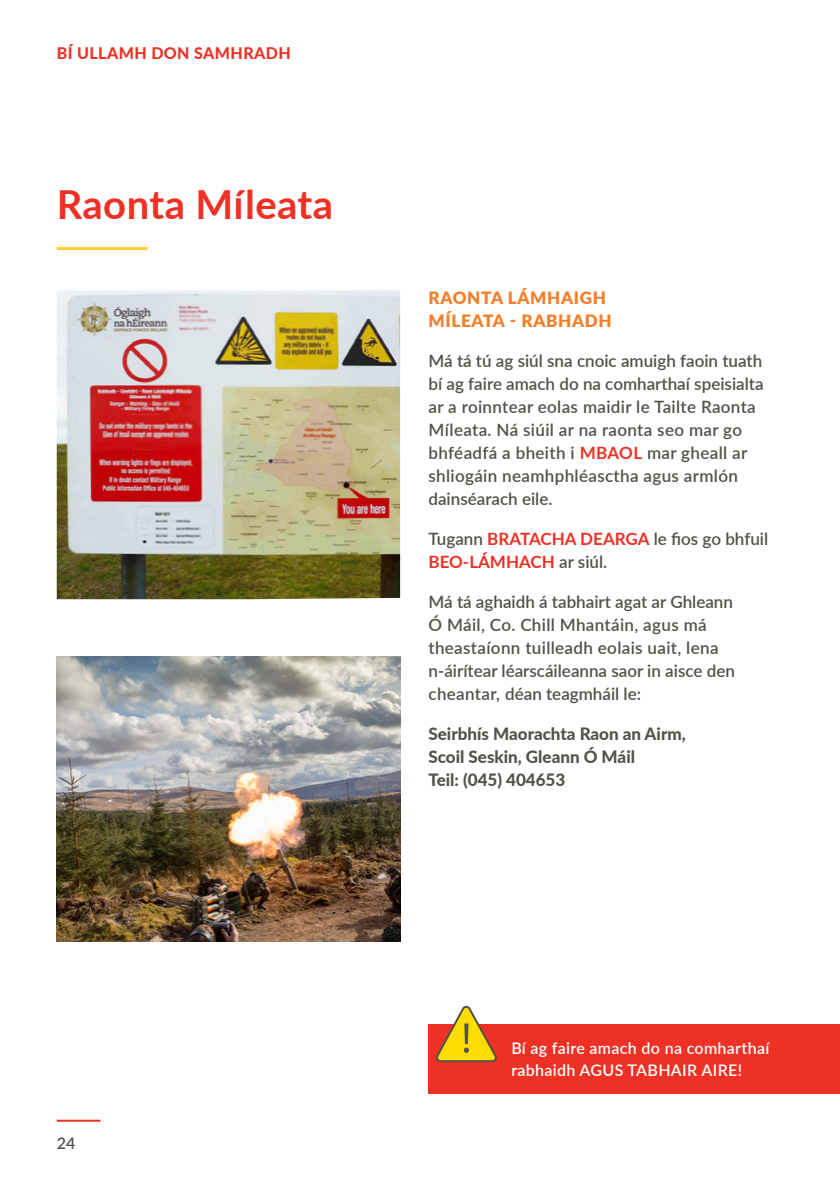
<style>
.page{position:relative;width:840px;height:1191px;background:#fff}
.page>*{position:absolute;margin:0;border:0;box-sizing:border-box;transform-origin:0 0}
.t1{font:700 40px "Lato";letter-spacing:.01em;color:#ee3124}
.t2{font:600 17px/23px "Lato";letter-spacing:.005em;color:#51534a}
.t3{font:800 17px/23px "Lato";color:#51534a}
.t4{font:900 17px/23px "Lato";letter-spacing:.04em;color:#f57e29}
.t5{font:600 16px/22px "Lato";letter-spacing:.02em;color:#fff}
.t6{font:800 16px "Lato";letter-spacing:.025em;color:#ee3124}
.t7{font:600 16px "Lato";color:#51534a}
.s1{font-weight:700;color:#ee3124}
</style>
<div class="page">
<hr style="left:57px;top:1119px;width:43px;height:2px;background:#ee3124">
<img style="left:57px;top:656px;width:343px;height:285px">
<hr style="left:57px;top:247px;width:90px;height:3px;background:#ffce35">
<img style="left:57px;top:290px;width:343px;height:309px">
<div style="left:428px;top:1024px;width:411px;height:69px;background:#ee3124"></div>
<svg style="left:436px;top:1005px;width:60px;height:58px"></svg>
<p class="t6" style="left:57px;top:42px;width:235px">BÍ ULLAMH DON SAMHRADH</p>
<h1 class="t1" style="left:57px;top:175px;width:278px">Raonta Míleata</h1>
<p class="t4" style="left:428px;top:286px;width:185px">RAONTA LÁMHAIGH<br>MÍLEATA - RABHADH</p>
<p class="t2" style="left:428px;top:349px;width:336px">Má tá tú ag siúl sna cnoic amuigh faoin tuath bí ag faire amach do na comharthaí speisialta ar a roinntear eolas maidir le Tailte Raonta Míleata. Ná siúil ar na raonta seo mar go bhféadfá a bheith i <span class="s1">MBAOL</span> mar gheall ar shliogáin neamhphléasctha agus armlón dainséarach eile.</p>
<p class="t2" style="left:428px;top:527px;width:341px">Tugann <span class="s1">BRATACHA DEARGA</span> le fios go bhfuil<br><span class="s1">BEO-LÁMHACH</span> ar siúl.</p>
<p class="t2" style="left:428px;top:590px;width:308px">Má tá aghaidh á tabhairt agat ar Ghleann Ó Máil, Co. Chill Mhantáin, agus má theastaíonn tuilleadh eolais uait, lena n-áirítear léarscáileanna saor in aisce den cheantar, déan teagmháil le:</p>
<p class="t3" style="left:428px;top:722px;width:259px">Seirbhís Maorachta Raon an Airm,<br>Scoil Seskin, Gleann Ó Máil<br>Teil: (045) 404653</p>
<p class="t7" style="left:57px;top:1131px;width:20px">24</p>
<p class="t5" style="left:511px;top:1036px;width:259px">Bí ag faire amach do na comharthaí rabhaidh AGUS TABHAIR AIRE!</p>
</div>
